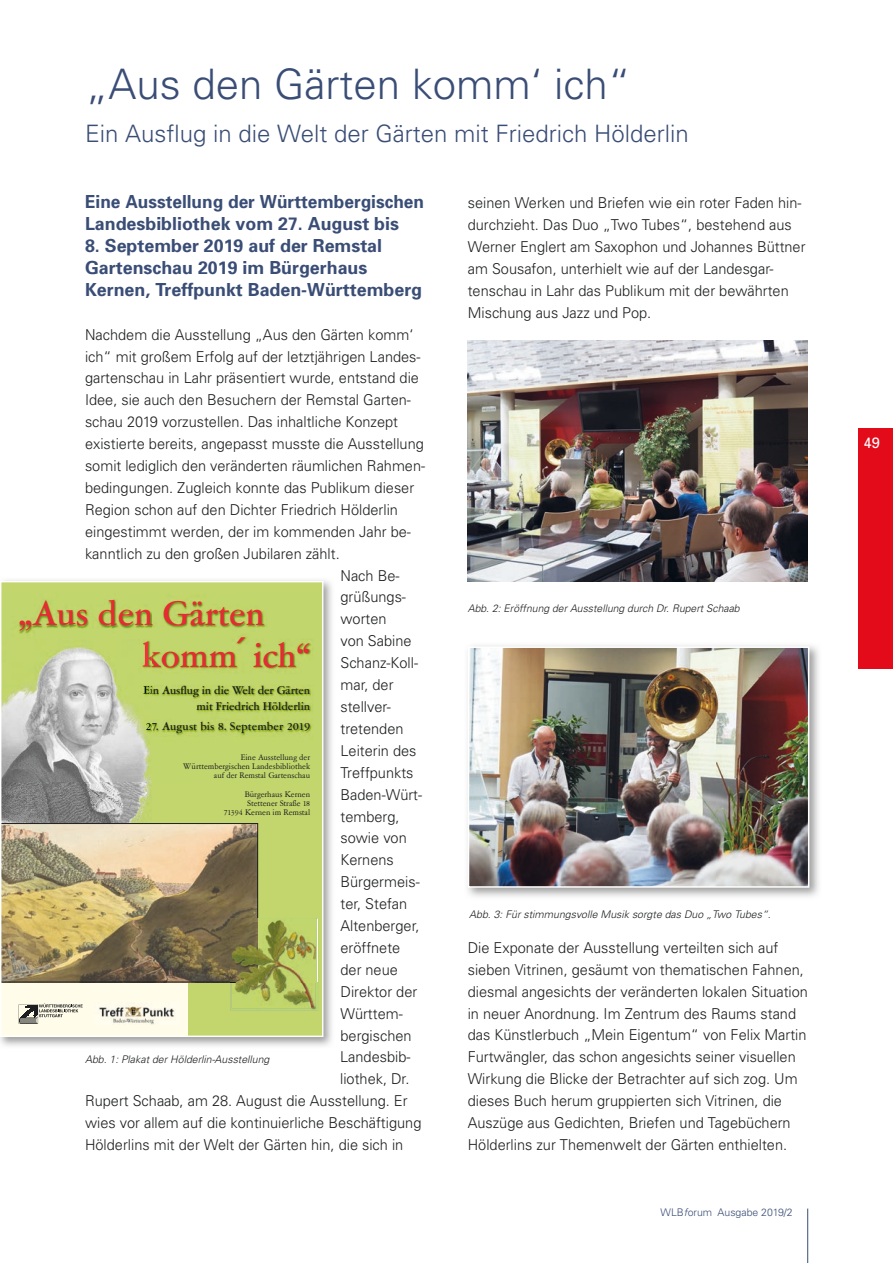
<style>
.page{position:relative;width:893px;height:1263px;background:#fff}
.page>*{position:absolute;margin:0;border:0;box-sizing:border-box;transform-origin:0 0}
.t1{font:42px "Univers Light 2";color:#3a4d76}
.t2{font:500 38.1px/41.2px "Garamont Amst SB";color:#e52b33}
.t3{font:24px "Univers Light 2";color:#3a4d76}
.t4{font:700 18px/21.9px "Univers";color:#3a4d76}
.t5{font:700 18px/21.9px "Univers";color:#3a4d76;scale:.96 1}
.t6{font:15px/21.9px "Univers Light 2";color:#1d1e1f}
.t7{font:15px "Univers";color:#fff}
.t8{font:500 12.6px/15.8px "Garamont Amst SB";color:#1d1e1f;text-align:right}
.t9{font:10.5px "Univers Light Oblique 2";color:#1d1e1f}
.t10{font:300 10.5px "Univers";color:#3a4d76}
.t11{font:9.15px/9.3px "Garamont Amst SB";color:#1d1e1f;text-align:right}
.s1{font-family:"Lucida Grande";font-weight:400}
.s2{font-style:italic}
</style>
<div class="page">
<hr style="left:807px;top:1208px;width:1px;height:55px;background:#3a4d76">
<div style="left:859px;top:428px;width:34px;height:240px;background:#e30a19"></div>
<img style="left:0;top:580px;width:332px;height:466px">
<div style="left:2px;top:583px;width:319px;height:452px;background:#c2d66d"></div>
<div style="left:2px;top:983px;width:185px;height:52px;background:#fffde9"></div>
<img style="left:152px;top:593px;width:169px;height:189px">
<img style="left:2px;top:593px;width:150px;height:230px">
<img style="left:95px;top:1003px;width:85px;height:21px">
<img style="left:143px;top:641px;width:9px;height:26px">
<svg style="left:143px;top:686px;width:9px;height:8px"></svg>
<svg style="left:146px;top:723px;width:5px;height:7px"></svg>
<svg style="left:19px;top:1003px;width:64px;height:21px"></svg>
<img style="left:231px;top:918px;width:87px;height:93px">
<img style="left:231px;top:982px;width:85px;height:26px">
<img style="left:2px;top:823px;width:257px;height:160px">
<div style="left:0;top:581px;width:323px;height:456px;border:1px solid #fff"></div>
<img style="left:467px;top:645px;width:352px;height:252px">
<img style="left:471px;top:649px;width:335px;height:236px">
<div style="left:468px;top:646px;width:341px;height:242px;border:2px solid #fff"></div>
<img style="left:468px;top:341px;width:340px;height:241px">
<h1 class="t1" style="left:85px;top:59px;width:548px">„Aus den Gärten komm‘ ich“</h1>
<h3 class="t3" style="left:85px;top:119px;width:605px">Ein Ausflug in die Welt der Gärten mit Friedrich Hölderlin</h3>
<p class="t5" style="left:85px;top:190px;width:355px">Eine Ausstellung der Württembergischen<br>Landesbibliothek vom 27. August bis</p>
<p class="t4" style="left:85px;top:234px;width:339px">8. September 2019 auf der Remstal<br>Gartenschau 2019 im Bürgerhaus<br>Kernen, Treffpunkt Baden-Württemberg</p>
<p class="t6" style="left:85px;top:323px;width:330px">Nachdem die Ausstellung „Aus den Gärten komm‘</p>
<p class="t6" style="left:85px;top:345px;width:337px">ich“ mit großem Erfolg auf der letztjährigen Landes-</p>
<p class="t6" style="left:85px;top:367px;width:335px">gartenschau in Lahr präsentiert wurde, entstand die</p>
<p class="t6" style="left:85px;top:389px;width:327px">Idee, sie auch den Besuchern der Remstal Garten-</p>
<p class="t6" style="left:85px;top:411px;width:315px">schau 2019 vorzustellen. Das inhaltliche Konzept</p>
<p class="t6" style="left:85px;top:432px;width:340px">existierte bereits, angepasst musste die Ausstellung</p>
<p class="t6" style="left:85px;top:454px;width:342px">somit lediglich den veränderten räumlichen Rahmen-</p>
<p class="t6" style="left:85px;top:476px;width:331px">bedingungen. Zugleich konnte das Publikum dieser</p>
<p class="t6" style="left:85px;top:498px;width:314px">Region schon auf den Dichter Friedrich Hölderlin</p>
<p class="t6" style="left:85px;top:520px;width:327px">eingestimmt werden, der im kommenden Jahr be-</p>
<p class="t6" style="left:85px;top:542px;width:256px">kanntlich zu den großen Jubilaren zählt.</p>
<p class="t6" style="left:340px;top:564px;width:61px">Nach Be-</p>
<p class="t6" style="left:340px;top:586px;width:67px">grüßungs-</p>
<p class="t6" style="left:340px;top:608px;width:48px">worten</p>
<p class="t6" style="left:340px;top:630px;width:73px">von Sabine</p>
<p class="t6" style="left:340px;top:651px;width:79px">Schanz-Koll-</p>
<p class="t6" style="left:340px;top:673px;width:55px">mar, der</p>
<p class="t6" style="left:340px;top:695px;width:52px">stellver-</p>
<p class="t6" style="left:340px;top:717px;width:65px">tretenden</p>
<p class="t6" style="left:340px;top:739px;width:78px">Leiterin des</p>
<p class="t6" style="left:340px;top:761px;width:75px">Treffpunkts</p>
<p class="t6" style="left:340px;top:783px;width:83px">Baden-Würt-</p>
<p class="t6" style="left:340px;top:805px;width:61px">temberg,</p>
<p class="t6" style="left:340px;top:827px;width:68px">sowie von</p>
<p class="t6" style="left:340px;top:849px;width:55px">Kernens</p>
<p class="t6" style="left:340px;top:870px;width:81px">Bürgermeis-</p>
<p class="t6" style="left:340px;top:892px;width:68px">ter, Stefan</p>
<p class="t6" style="left:340px;top:914px;width:80px">Altenberger,</p>
<p class="t6" style="left:340px;top:936px;width:61px">eröffnete</p>
<p class="t6" style="left:340px;top:958px;width:59px">der neue</p>
<p class="t6" style="left:340px;top:980px;width:78px">Direktor der</p>
<p class="t6" style="left:340px;top:1002px;width:64px">Württem-</p>
<p class="t6" style="left:340px;top:1024px;width:73px">bergischen</p>
<p class="t6" style="left:340px;top:1046px;width:72px">Landesbib-</p>
<p class="t6" style="left:340px;top:1068px;width:71px">liothek, Dr.</p>
<p class="t6" style="left:85px;top:1089px;width:324px">Rupert Schaab, am 28. August die Ausstellung. Er</p>
<p class="t6" style="left:85px;top:1111px;width:338px">wies vor allem auf die kontinuierliche Beschäftigung</p>
<p class="t6" style="left:85px;top:1133px;width:320px">Hölderlins mit der Welt der Gärten hin, die sich in</p>
<h2 class="t2" style="left:142px;top:595px;width:170px;text-indent:-123px">„Aus den Gärten komm<span class="s1">´</span>ich“</h2>
<p class="t8" style="left:143px;top:683px;width:168px">Ein Ausflug in die Welt der Gärten mit Friedrich Hölderlin</p>
<p class="t8" style="left:145px;top:719px;width:166px">27. August bis 8. September 2019</p>
<p class="t11" style="left:183px;top:752px;width:128px">Eine Ausstellung der<br>Württembergischen Landesbibliothek auf der Remstal Gartenschau</p>
<p class="t11" style="left:224px;top:790px;width:88px">Bürgerhaus Kernen<br>Stettener Straße 18<br>71394 Kernen im Remstal</p>
<p class="t9" style="left:85px;top:1052px;width:186px">Abb. 1: Plakat der Hölderlin-Ausstellung</p>
<p class="t6" style="left:468px;top:191px;width:339px">seinen Werken und Briefen wie ein roter Faden hin&shy;durchzieht. Das Duo „Two Tubes“, bestehend aus Werner Englert am Saxophon und Johannes Büttner am Sousafon, unterhielt wie auf der Landesgar&shy;tenschau in Lahr das Publikum mit der bewährten Mischung aus Jazz und Pop.</p>
<p class="t9" style="left:468px;top:602px;width:273px">Abb. 2: Eröffnung der Ausstellung durch Dr. Rupert Schaab</p>
<p class="t9" style="left:469px;top:908px;width:303px">Abb. 3: Für stimmungsvolle Musik sorgte das Duo „Two Tubes“.</p>
<p class="t6" style="left:468px;top:936px;width:342px">Die Exponate der Ausstellung verteilten sich auf sieben Vitrinen, gesäumt von thematischen Fahnen, diesmal angesichts der veränderten lokalen Situation in neuer Anordnung. Im Zentrum des Raums stand das Künstlerbuch „Mein Eigentum“ von Felix Martin Furtwängler, das schon angesichts seiner visuellen Wirkung die Blicke der Betrachter auf sich zog. Um dieses Buch herum gruppierten sich Vitrinen, die Auszüge aus Gedichten, Briefen und Tagebüchern Hölderlins zur Themenwelt der Gärten enthielten.</p>
<p class="t10" style="left:661px;top:1206px;width:134px">WLB<span class="s2">f</span>orum Ausgabe 2019/2</p>
<p class="t7" style="left:863px;top:434px;width:18px">49</p>
</div>
